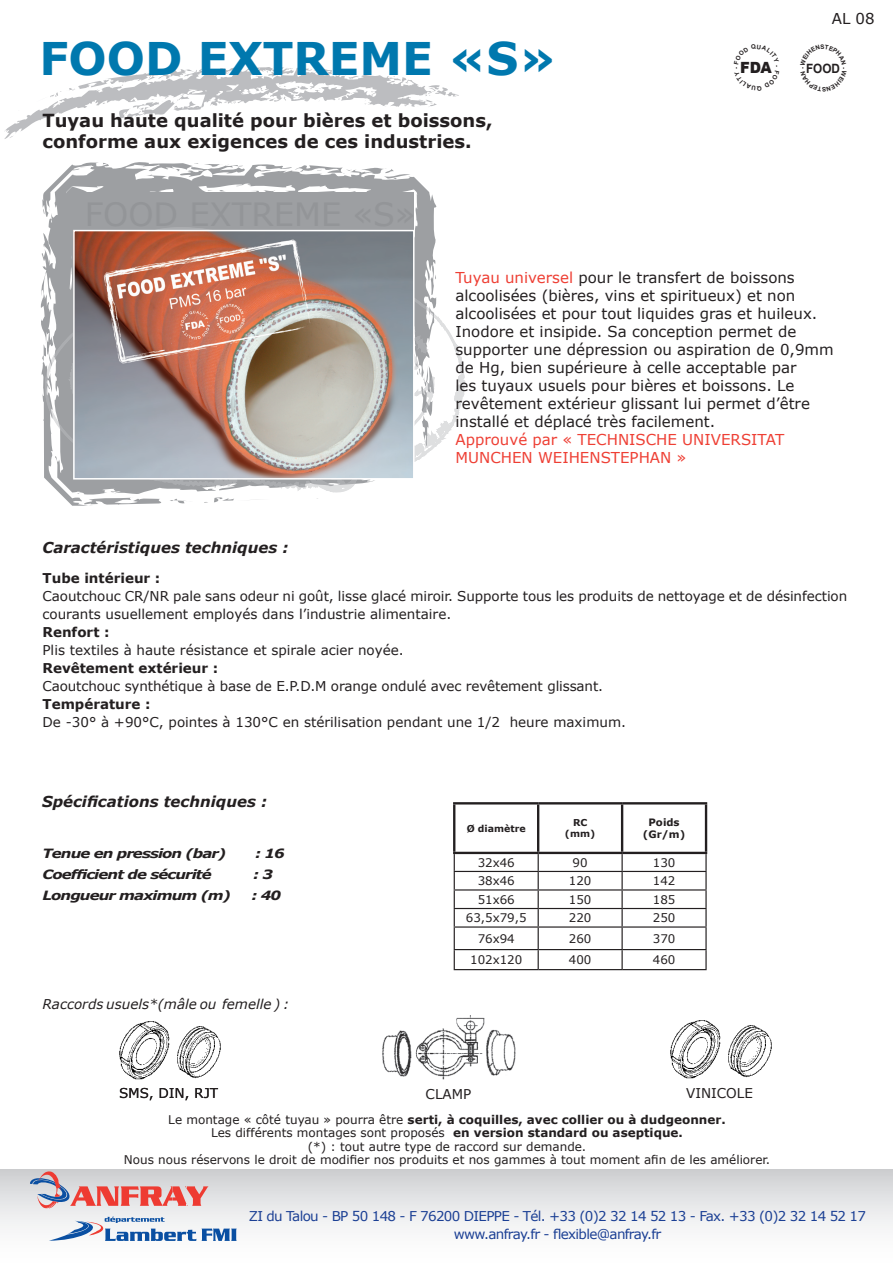
<style>
.page{position:relative;width:893px;height:1263px;background:#fff}
.page>*{position:absolute;margin:0;border:0;box-sizing:border-box;transform-origin:0 0}
.t1{font:700 45px "Verdana";color:#0078ae}
.t2{font:700 18px/21.6px "Verdana";color:#231f20}
.t3{font:900 15.45px "Arial";color:#231f20;scale:.94 1}
.t4{font:15px/18px "Verdana";color:#231f20}
.t5{font:15px/18px "Verdana";color:#ee3f34}
.t6{font:italic 700 15px "Verdana";color:#231f20}
.t7{font:13.5px/18px "Verdana";color:#231f20}
.t8{font:13.5px/18px "Verdana";letter-spacing:-.05em;color:#1b3f94;text-align:center}
.t9{font:700 13.5px "Verdana";color:#231f20}
.t10{font:italic 13.5px "Verdana";color:#231f20}
.t11{font:italic 700 12.75px "Verdana";letter-spacing:-.06em;color:#231f20;scale:1.18 1}
.t12{font:700 12.75px "Arial";color:#231f20;scale:.92 1}
.t13{font:12px/13.5px "Verdana";color:#231f20;text-align:center}
.t14{font:11.85px "Verdana";color:#231f20}
.t15{font:700 10.2px/12.3px "Verdana";color:#231f20;text-align:center}
.t16{font:700 9.45px/11.4px "Verdana";color:#231f20;text-align:center}
.t17{font:700 6.15px "Arial";color:#231f20}
.s1{color:#ee3f34}
.s2{font-weight:700}
</style>
<div class="page">
<svg style="left:4px;top:66px;width:455px;height:73px"></svg>
<img style="left:119px;top:1021px;width:102px;height:59px">
<img style="left:382px;top:1015px;width:134px;height:65px">
<img style="left:670px;top:1020px;width:102px;height:59px">
<svg style="left:48px;top:162px;width:378px;height:27px;fill:#9d9fa2"></svg>
<svg style="left:384px;top:169px;width:26px;height:11px"></svg>
<svg style="left:343px;top:170px;width:8px;height:4px"></svg>
<svg style="left:193px;top:163px;width:37px;height:4px"></svg>
<svg style="left:168px;top:168px;width:14px;height:9px"></svg>
<svg style="left:40px;top:189px;width:425px;height:317px"></svg>
<svg style="left:120px;top:1088px;width:98px;height:12px"></svg>
<div style="left:0;top:1169px;width:893px;height:94px;background:linear-gradient(to bottom,#d2d3d5,#fff)"></div>
<svg style="left:49px;top:1216px;width:188px;height:25px"></svg>
<svg style="left:30px;top:1171px;width:179px;height:38px"></svg>
<hr style="left:454px;top:871px;width:84px;height:1px;background:#231f20">
<hr style="left:538px;top:871px;width:84px;height:1px;background:#231f20">
<hr style="left:622px;top:871px;width:85px;height:1px;background:#231f20">
<hr style="left:454px;top:889px;width:84px;height:1px;background:#231f20">
<hr style="left:538px;top:889px;width:84px;height:1px;background:#231f20">
<hr style="left:622px;top:889px;width:85px;height:1px;background:#231f20">
<hr style="left:454px;top:908px;width:84px;height:1px;background:#231f20">
<hr style="left:538px;top:908px;width:84px;height:1px;background:#231f20">
<hr style="left:622px;top:908px;width:85px;height:1px;background:#231f20">
<svg style="left:621px;top:854px;width:2px;height:72px"></svg>
<svg style="left:705px;top:854px;width:2px;height:72px"></svg>
<hr style="left:454px;top:926px;width:84px;height:2px;background:#231f20">
<hr style="left:538px;top:926px;width:84px;height:2px;background:#231f20">
<hr style="left:622px;top:926px;width:85px;height:2px;background:#231f20">
<hr style="left:621px;top:928px;width:2px;height:21px;background:#231f20">
<hr style="left:705px;top:928px;width:2px;height:21px;background:#231f20">
<hr style="left:454px;top:949px;width:84px;height:1px;background:#231f20">
<svg style="left:454px;top:854px;width:1px;height:115px"></svg>
<hr style="left:538px;top:949px;width:84px;height:1px;background:#231f20">
<svg style="left:538px;top:854px;width:1px;height:115px"></svg>
<hr style="left:622px;top:949px;width:85px;height:1px;background:#231f20">
<svg style="left:621px;top:950px;width:2px;height:19px"></svg>
<svg style="left:705px;top:950px;width:2px;height:19px"></svg>
<hr style="left:454px;top:969px;width:84px;height:1px;background:#231f20">
<hr style="left:538px;top:969px;width:84px;height:1px;background:#231f20">
<hr style="left:622px;top:969px;width:85px;height:1px;background:#231f20">
<hr style="left:453px;top:802px;width:85px;height:2px;background:#231f20">
<hr style="left:453px;top:804px;width:2px;height:48px;background:#231f20">
<hr style="left:538px;top:802px;width:84px;height:2px;background:#231f20">
<hr style="left:537px;top:804px;width:2px;height:48px;background:#231f20">
<hr style="left:622px;top:802px;width:85px;height:2px;background:#231f20">
<hr style="left:621px;top:804px;width:2px;height:48px;background:#231f20">
<hr style="left:705px;top:804px;width:2px;height:48px;background:#231f20">
<hr style="left:453px;top:852px;width:85px;height:2px;background:#231f20">
<hr style="left:538px;top:852px;width:84px;height:2px;background:#231f20">
<hr style="left:622px;top:852px;width:85px;height:2px;background:#231f20">
<img style="left:76px;top:233px;width:336px;height:243px">
<div style="left:73px;top:230px;width:342px;height:249px;border:2px solid #fff"></div>
<h1 class="t1" style="left:39px;top:30px;width:519px">FOOD EXTREME «S»</h1>
<h2 class="t2" style="left:43px;top:109px;width:452px">Tuyau haute qualité pour bières et boissons, conforme aux exigences de ces industries.</h2>
<p class="t3" style="left:740px;top:59px;width:35px">FDA</p>
<p class="t4" style="left:832px;top:9px;width:44px">AL 08</p>
<p class="t17" style="left:799px;top:69px;width:4px;rotate:-90deg">-</p>
<p class="t12" style="left:806px;top:61px;width:38px">FOOD</p>
<p class="t6" style="left:43px;top:537px;width:247px">Caractéristiques techniques :</p>
<p class="t4" style="left:455px;top:268px;width:380px"><span class="s1">Tuyau universel</span> pour le transfert de boissons alcoolisées (bières, vins et spiritueux) et non alcoolisées et pour tout liquides gras et huileux.<br>Inodore et insipide. Sa conception permet de supporter une dépression ou aspiration de 0,9mm de Hg, bien supérieure à celle acceptable par<br>les tuyaux usuels pour bières et boissons. Le revêtement extérieur glissant lui permet d’être installé et déplacé très facilement.</p>
<p class="t5" style="left:455px;top:430px;width:330px">Approuvé par « TECHNISCHE UNIVERSITAT<br>MUNCHEN WEIHENSTEPHAN »</p>
<p class="t9" style="left:43px;top:569px;width:119px">Tube intérieur :</p>
<p class="t7" style="left:43px;top:587px;width:806px">Caoutchouc CR/NR pale sans odeur ni goût, lisse glacé miroir. Supporte tous les produits de nettoyage et de désinfection courants usuellement employés dans l’industrie alimentaire.</p>
<p class="t9" style="left:43px;top:623px;width:69px">Renfort :</p>
<p class="t7" style="left:43px;top:641px;width:363px">Plis textiles à haute résistance et spirale acier noyée.</p>
<p class="t9" style="left:43px;top:659px;width:177px">Revêtement extérieur :</p>
<p class="t7" style="left:43px;top:677px;width:562px">Caoutchouc synthétique à base de E.P.D.M orange ondulé avec revêtement glissant.</p>
<p class="t9" style="left:43px;top:695px;width:110px">Température :</p>
<p class="t7" style="left:43px;top:713px;width:585px">De -30° à +90°C, pointes à 130°C en stérilisation pendant une 1/2 heure maximum.</p>
<p class="t6" style="left:42px;top:792px;width:227px">Spécifications techniques :</p>
<p class="t11" style="left:43px;top:845px;width:157px">Tenue en pression (bar)</p>
<p class="t11" style="left:255px;top:845px;width:27px">: 16</p>
<p class="t11" style="left:43px;top:866px;width:145px">Coefficient de sécurité</p>
<p class="t11" style="left:253px;top:866px;width:18px">: 3</p>
<p class="t11" style="left:43px;top:887px;width:161px">Longueur maximum (m)</p>
<p class="t11" style="left:251px;top:887px;width:27px">: 40</p>
<p class="t10" style="left:43px;top:995px;width:248px">Raccords usuels*(mâle ou femelle ) :</p>
<p class="t16" style="left:467px;top:822px;width:61px">Ø diamètre</p>
<p class="t16" style="left:565px;top:817px;width:32px">RC (mm)</p>
<p class="t15" style="left:643px;top:816px;width:44px">Poids (Gr/m)</p>
<p class="t14" style="left:478px;top:855px;width:39px">32x46</p>
<p class="t14" style="left:573px;top:855px;width:17px">90</p>
<p class="t14" style="left:653px;top:855px;width:24px">130</p>
<p class="t14" style="left:478px;top:873px;width:39px">38x46</p>
<p class="t14" style="left:569px;top:873px;width:24px">120</p>
<p class="t14" style="left:653px;top:873px;width:24px">142</p>
<p class="t14" style="left:478px;top:892px;width:39px">51x66</p>
<p class="t14" style="left:569px;top:892px;width:24px">150</p>
<p class="t14" style="left:653px;top:892px;width:24px">185</p>
<p class="t14" style="left:466px;top:910px;width:62px">63,5x79,5</p>
<p class="t14" style="left:569px;top:910px;width:24px">220</p>
<p class="t14" style="left:653px;top:910px;width:24px">250</p>
<p class="t14" style="left:478px;top:931px;width:39px">76x94</p>
<p class="t14" style="left:569px;top:931px;width:24px">260</p>
<p class="t14" style="left:653px;top:931px;width:24px">370</p>
<p class="t14" style="left:470px;top:952px;width:54px">102x120</p>
<p class="t14" style="left:569px;top:952px;width:24px">400</p>
<p class="t14" style="left:653px;top:952px;width:24px">460</p>
<p class="t7" style="left:119px;top:1083px;width:101px">SMS, DIN, RJT</p>
<p class="t7" style="left:426px;top:1084px;width:47px">CLAMP</p>
<p class="t7" style="left:686px;top:1083px;width:68px">VINICOLE</p>
<p class="t13" style="left:124px;top:1112px;width:648px">Le montage « côté tuyau » pourra être <span class="s2">serti, à coquilles, avec collier ou à dudgeonner.<br></span>Les différents montages sont proposés <span class="s2">en version standard ou aseptique.<br></span>(*) : tout autre type de raccord sur demande.<br>Nous nous réservons le droit de modifier nos produits et nos gammes à tout moment afin de les améliorer.</p>
<p class="t8" style="left:249px;top:1207px;width:619px">ZI du Talou - BP 50 148 - F 76200 DIEPPE - Tél. +33 (0)2 32 14 52 13 - Fax. +33 (0)2 32 14 52 17 www.anfray.fr - flexible@anfray.fr</p>
</div>
